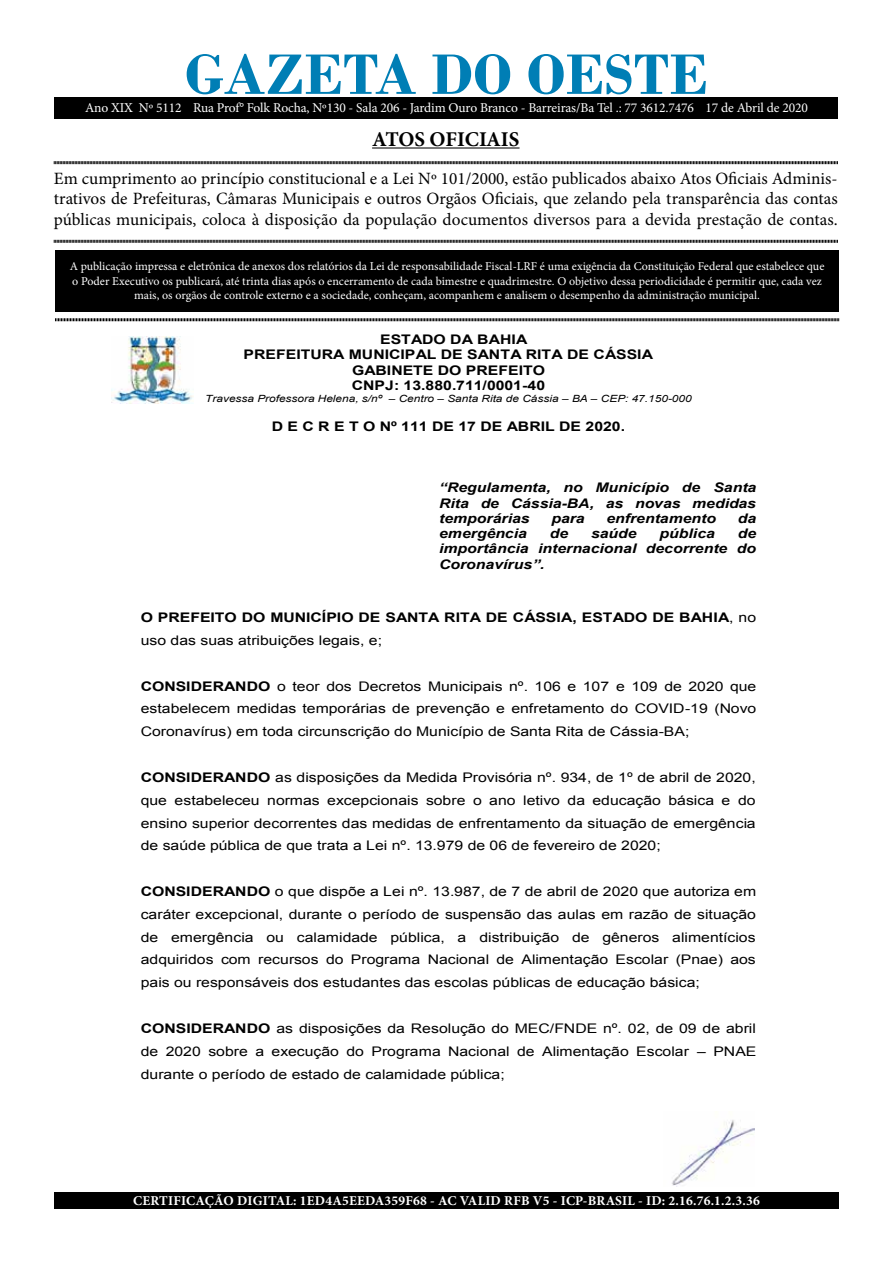
<style>
.page{position:relative;width:893px;height:1263px;background:#fff}
.page>*{position:absolute;margin:0;border:0;box-sizing:border-box;transform-origin:0 0}
.t1{font:700 60px "Bodoni";color:#007eb5}
.t2{font:700 21px "Minion Pro";letter-spacing:-.005em;color:#000}
.t3{font:17.25px/20.7px "Minion Pro";color:#000;text-align:justify}
.t4{font:13.5px "Minion Pro";letter-spacing:-.01em;color:#fff}
.t5{font:700 13.5px "Minion Pro";letter-spacing:.015em;color:#fff}
.t6{font:13.2px/22.8px "Arial";color:#000;text-align:justify;scale:1.19 1}
.t7{font:700 13.2px/22.8px "Arial";color:#000;scale:1.19 1}
.t8{font:italic 700 13.2px/15.1px "Arial";color:#000;text-align:justify;scale:1.19 1}
.t9{font:12px/14.4px "Minion Pro";color:#fff;text-align:center}
.t10{font:italic 9.9px "Arial";color:#000;scale:1.19 1}
.s1{font-style:inherit}
.s2{font-weight:400}
.s3{font-weight:700}
</style>
<div class="page">
<div style="left:55px;top:250px;width:784px;height:61px;background:#000"></div>
<hr style="left:372px;top:147px;width:147px;height:2px;background:#000">
<svg style="left:54px;top:161px;width:784px;height:4px;background:#7f7f7f"></svg>
<svg style="left:54px;top:239px;width:784px;height:4px;background:#7f7f7f"></svg>
<svg style="left:55px;top:318px;width:784px;height:4px;background:#7f7f7f"></svg>
<div style="left:54px;top:98px;width:784px;height:20px;background:#000"></div>
<div style="left:54px;top:1192px;width:785px;height:17px;background:#000"></div>
<img style="left:112px;top:337px;width:81px;height:67px">
<img style="left:671px;top:1120px;width:84px;height:66px">
<h1 class="t1" style="left:185px;top:39px;width:525px">GAZETA DO OESTE</h1>
<h2 class="t2" style="left:372px;top:124px;width:149px">ATOS OFICIAIS</h2>
<p class="t3" style="left:54px;top:168px;width:785px">Em cumprimento ao princípio constitucional e a Lei Nº 101/2000, estão publicados abaixo Atos Oficiais Adminis&shy;trativos de Prefeituras, Câmaras Municipais e outros Orgãos Oficiais, que zelando pela transparência das contas públicas municipais, coloca à disposição da população documentos diversos para a devida prestação de contas.</p>
<p class="t9" style="left:70px;top:259px;width:756px">A publicação impressa e eletrônica de anexos dos relatórios da Lei de responsabilidade Fiscal-LRF é uma exigência da Constituição Federal que estabelece que o Poder Executivo os publicará, até trinta dias após o encerramento de cada bimestre e quadrimestre. O objetivo dessa periodicidade é permitir que, cada vez mais, os orgãos de controle externo e a sociedade, conheçam, acompanhem e analisem o desempenho da administração municipal.</p>
<p class="t4" style="left:85px;top:99px;width:724px">Ano XIX Nº 5112 Rua Prof° Folk Rocha, Nº130 - Sala 206 - Jardim Ouro Branco - Barreiras/Ba Tel .: 77 3612.7476 17 de Abril de 2020</p>
<p class="t7" style="left:380px;top:329px;width:125px">ESTADO DA BAHIA</p>
<p class="t7" style="left:244px;top:344px;width:346px">PREFEITURA MUNICIPAL DE SANTA RITA DE CÁSSIA</p>
<p class="t7" style="left:352px;top:359px;width:164px">GABINETE DO PREFEITO</p>
<p class="t7" style="left:352px;top:374px;width:164px">CNPJ: 13.880.711/0001-40</p>
<p class="t10" style="left:205px;top:392px;width:410px">Travessa Professora Helena, s/nº <span class="s1">–</span> Centro <span class="s1">–</span> Santa Rita de Cássia <span class="s1">–</span> BA <span class="s1">–</span> CEP: 47.150-000</p>
<p class="t7" style="left:272px;top:416px;width:298px">D E C R E T O Nº 111 DE 17 DE ABRIL DE 2020.</p>
<p class="t8" style="left:439px;top:481px;width:268px"><span class="s1">“</span>Regulamenta, no Município de Santa Rita de Cássia-BA, as novas medidas temporárias</p>
<p class="t8" style="left:551px;top:511px;width:29px">para</p>
<p class="t8" style="left:606px;top:511px;width:94px">enfrentamento</p>
<p class="t8" style="left:738px;top:511px;width:17px">da</p>
<p class="t8" style="left:439px;top:526px;width:75px">emergência</p>
<p class="t8" style="left:550px;top:526px;width:17px">de</p>
<p class="t8" style="left:591px;top:526px;width:40px">saúde</p>
<p class="t8" style="left:660px;top:526px;width:48px">pública</p>
<p class="t8" style="left:439px;top:526px;width:268px;text-indent:299px">de importância internacional decorrente do Coronavírus<span class="s1">”.</span></p>
<p class="t7" style="left:141px;top:606px;width:519px">O PREFEITO DO MUNICÍPIO DE SANTA RITA DE CÁSSIA, ESTADO DE BAHIA<span class="s2">, no uso das suas atribuições legais, e;</span></p>
<p class="t6" style="left:141px;top:675px;width:519px"><span class="s3">CONSIDERANDO</span> o teor dos Decretos Municipais nº. 106 e 107 e 109 de 2020 que estabelecem medidas temporárias de prevenção e enfretamento do COVID-19 (Novo Coronavírus) em toda circunscrição do Município de Santa Rita de Cássia-BA;</p>
<p class="t6" style="left:141px;top:766px;width:518px"><span class="s3">CONSIDERANDO</span> as disposições da Medida Provisória nº. 934, de 1º de abril de 2020, que estabeleceu normas excepcionais sobre o ano letivo da educação básica e do ensino superior decorrentes das medidas de enfrentamento da situação de emergência de saúde pública de que trata a Lei nº. 13.979 de 06 de fevereiro de 2020;</p>
<p class="t6" style="left:141px;top:880px;width:519px"><span class="s3">CONSIDERANDO</span> o que dispõe a Lei nº. 13.987, de 7 de abril de 2020 que autoriza em caráter excepcional, durante o período de suspensão das aulas em razão de situação de emergência ou calamidade pública, a distribuição de gêneros alimentícios adquiridos com recursos do Programa Nacional de Alimentação Escolar (Pnae) aos pais ou responsáveis dos estudantes das escolas públicas de educação básica;</p>
<p class="t6" style="left:141px;top:1017px;width:519px"><span class="s3">CONSIDERANDO</span> as disposições da Resolução do MEC/FNDE nº. 02, de 09 de abril de 2020 sobre a execução do Programa Nacional de Alimentação Escolar <span class="s1">–</span> PNAE durante o período de estado de calamidade pública;</p>
<p class="t5" style="left:133px;top:1191px;width:628px">CERTIFICAÇÃO DIGITAL: 1ED4A5EEDA359F68 - AC VALID RFB V5 - ICP-BRASIL - ID: 2.16.76.1.2.3.36</p>
</div>
